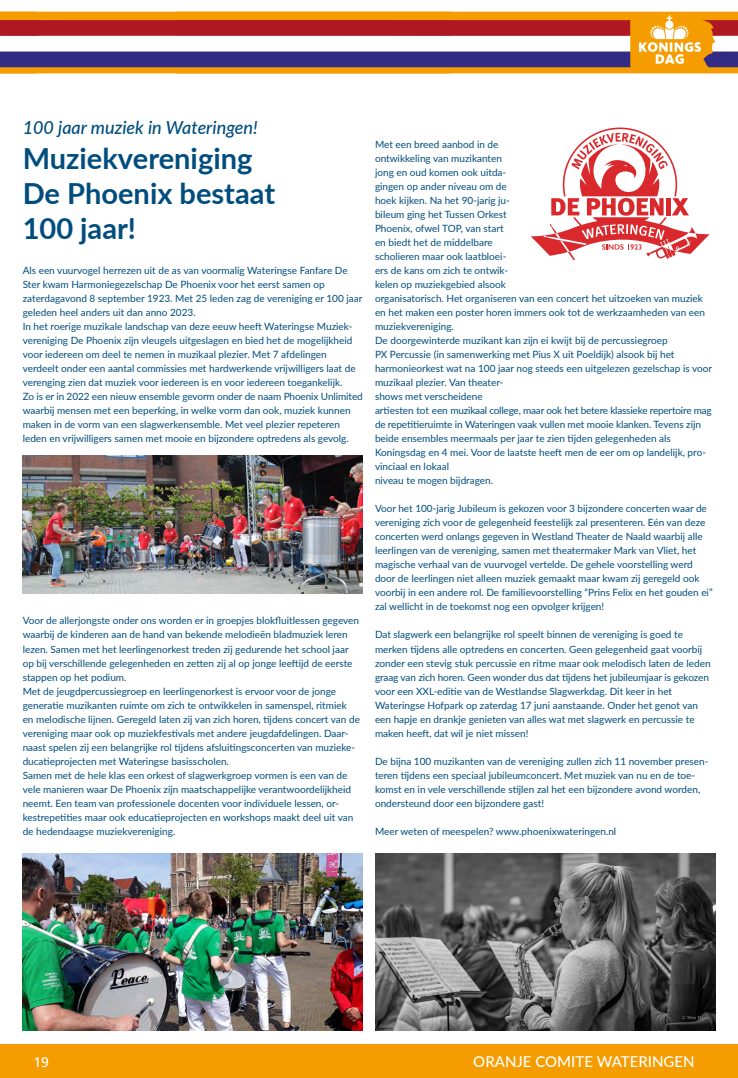
<style>
.page{position:relative;width:738px;height:1078px;background:#fff}
.page>*{position:absolute;margin:0;border:0;box-sizing:border-box;transform-origin:0 0}
.t1{font:700 29px/34.8px "Lato";color:#004d7e}
.t2{font:italic 500 18px "Lato";color:#004d7e}
.t3{font:500 15px "Lato";color:#fff}
.t4{font:14px "Frutiger";color:#fff}
.t5{font:10px/14px "Lato";color:#004d7e}
</style>
<div class="page">
<svg style="left:629px;top:12px;width:108px;height:61px"></svg>
<svg style="left:638px;top:15px;width:99px;height:52px"></svg>
<svg style="left:0;top:12px;width:629px;height:61px"></svg>
<div style="left:0;top:1043px;width:737px;height:34px;background:#f59c00"></div>
<svg style="left:531px;top:127px;width:178px;height:133px"></svg>
<img style="left:23px;top:455px;width:340px;height:138px">
<img style="left:375px;top:853px;width:339px;height:177px">
<img style="left:23px;top:853px;width:340px;height:177px">
<h2 class="t2" style="left:23px;top:115px;width:236px">100 jaar muziek in Wateringen!</h2>
<h1 class="t1" style="left:23px;top:140px;width:254px">Muziekvereniging<br>De Phoenix bestaat<br>100 jaar!</h1>
<p class="t5" style="left:23px;top:263px;width:341px">Als een vuurvogel herrezen uit de as van voormalig Wateringse Fanfare De Ster kwam Harmoniegezelschap De Phoenix voor het eerst samen op zaterdagavond 8 september 1923. Met 25 leden zag de vereniging er 100 jaar geleden heel anders uit dan anno 2023.<br>In het roerige muzikale landschap van deze eeuw heeft Wateringse Muziek&shy;vereniging De Phoenix zijn vleugels uitgeslagen en bied het de mogelijkheid voor iedereen om deel te nemen in muzikaal plezier. Met 7 afdelingen verdeelt onder een aantal commissies met hardwerkende vrijwilligers laat de verenging zien dat muziek voor iedereen is en voor iedereen toegankelijk.<br>Zo is er in 2022 een nieuw ensemble gevorm onder de naam Phoenix Unlimited waarbij mensen met een beperking, in welke vorm dan ook, muziek kunnen maken in de vorm van een slagwerkensemble. Met veel plezier repeteren leden en vrijwilligers samen met mooie en bijzondere optredens als gevolg.</p>
<p class="t5" style="left:23px;top:613px;width:338px">Voor de allerjongste onder ons worden er in groepjes blokfluitlessen gegeven waarbij de kinderen aan de hand van bekende melodieën bladmuziek leren lezen. Samen met het leerlingenorkest treden zij gedurende het school jaar op bij verschillende gelegenheden en zetten zij al op jonge leeftijd de eerste stappen op het podium.<br>Met de jeugdpercussiegroep en leerlingenorkest is ervoor voor de jonge generatie muzikanten ruimte om zich te ontwikkelen in samenspel, ritmiek en melodische lijnen. Geregeld laten zij van zich horen, tijdens concert van de vereniging maar ook op muziekfestivals met andere jeugdafdelingen. Daar&shy;naast spelen zij een belangrijke rol tijdens afsluitingsconcerten van muzieke&shy;ducatieprojecten met Wateringse basisscholen.<br>Samen met de hele klas een orkest of slagwerkgroep vormen is een van de vele manieren waar De Phoenix zijn maatschappelijke verantwoordelijkheid neemt. Een team van professionele docenten voor individuele lessen, or&shy;kestrepetities maar ook educatieprojecten en workshops maakt deel uit van de hedendaagse muziekvereniging.</p>
<p class="t5" style="left:375px;top:137px;width:338px">Met een breed aanbod in de<br>ontwikkeling van muzikanten<br>jong en oud komen ook uitda-<br>gingen op ander niveau om de<br>hoek kijken. Na het 90-jarig ju-<br>bileum ging het Tussen Orkest<br>Phoenix, ofwel TOP, van start<br>en biedt het de middelbare<br>scholieren maar ook laatbloei-<br>ers de kans om zich te ontwik-<br>kelen op muziekgebied alsook<br>organisatorisch. Het organiseren van een concert het uitzoeken van muziek en het maken een poster horen immers ook tot de werkzaamheden van een muziekvereniging.<br>De doorgewinterde muzikant kan zijn ei kwijt bij de percussiegroep<br>PX Percussie (in samenwerking met Pius X uit Poeldijk) alsook bij het harmonieorkest wat na 100 jaar nog steeds een uitgelezen gezelschap is voor muzikaal plezier. Van theater-<br>shows met verscheidene<br>artiesten tot een muzikaal college, maar ook het betere klassieke repertoire mag de repetitieruimte in Wateringen vaak vullen met mooie klanken. Tevens zijn beide ensembles meermaals per jaar te zien tijden gelegenheden als Koningsdag en 4 mei. Voor de laatste heeft men de eer om op landelijk, pro&shy;vinciaal en lokaal<br>niveau te mogen bijdragen.</p>
<p class="t5" style="left:375px;top:501px;width:339px">Voor het 100-jarig Jubileum is gekozen voor 3 bijzondere concerten waar de vereniging zich voor de gelegenheid feestelijk zal presenteren. Eén van deze concerten werd onlangs gegeven in Westland Theater de Naald waarbij alle leerlingen van de vereniging, samen met theatermaker Mark van Vliet, het magische verhaal van de vuurvogel vertelde. De gehele voorstelling werd door de leerlingen niet alleen muziek gemaakt maar kwam zij geregeld ook voorbij in een andere rol. De familievoorstelling “Prins Felix en het gouden ei” zal wellicht in de toekomst nog een opvolger krijgen!</p>
<p class="t5" style="left:375px;top:627px;width:337px">Dat slagwerk een belangrijke rol speelt binnen de vereniging is goed te merken tijdens alle optredens en concerten. Geen gelegenheid gaat voorbij zonder een stevig stuk percussie en ritme maar ook melodisch laten de leden graag van zich horen. Geen wonder dus dat tijdens het jubileumjaar is gekozen voor een XXL-editie van de Westlandse Slagwerkdag. Dit keer in het Wateringse Hofpark op zaterdag 17 juni aanstaande. Onder het genot van een hapje en drankje genieten van alles wat met slagwerk en percussie te maken heeft, dat wil je niet missen!</p>
<p class="t5" style="left:375px;top:753px;width:335px">De bijna 100 muzikanten van de vereniging zullen zich 11 november presen&shy;teren tijdens een speciaal jubileumconcert. Met muziek van nu en de toe&shy;komst en in vele verschillende stijlen zal het een bijzondere avond worden, ondersteund door een bijzondere gast!</p>
<p class="t5" style="left:375px;top:823px;width:242px">Meer weten of meespelen? www.phoenixwateringen.nl</p>
<h3 class="t4" style="left:33px;top:1053px;width:17px">19</h3>
<h3 class="t3" style="left:473px;top:1050px;width:223px">ORANJE COMITE WATERINGEN</h3>
</div>
